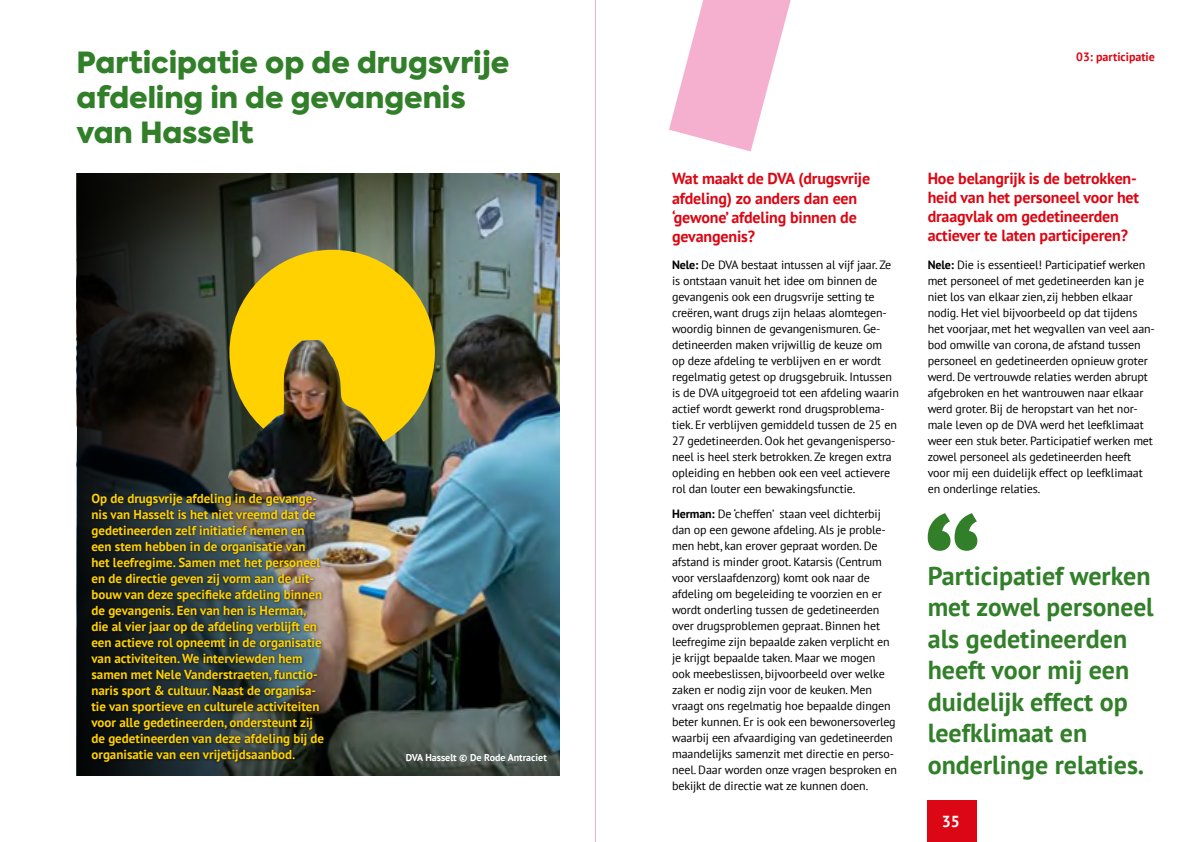
<style>
.page{position:relative;width:1191px;height:842px;background:#fff}
.page>*{position:absolute;margin:0;border:0;box-sizing:border-box;transform-origin:0 0}
.t1{font:900 29px/34.8px "Axiforma";color:#317f29}
.t2{font:700 26px/31.5px "PT Sans";color:#317f29}
.t3{font:700 16px/19.2px "PT Sans";letter-spacing:-.01em;color:#dc0714}
.t4{font:700 15.9px "PT Sans";color:#fff}
.t5{font:700 13px/16px "PT Sans";color:#ffd100}
.t6{font:12px/16px "PT Sans";letter-spacing:-.01em;color:#000}
.t7{font:700 12px "PT Sans";color:#dc0714}
.t8{font:700 10px "PT Sans";color:#fff}
.s1{font-weight:700}
</style>
<div class="page">
<img style="left:77px;top:173px;width:482px;height:602px">
<hr style="left:595px;top:0;width:1px;height:842px;background:#f5b0d0">
<div style="left:927px;top:801px;width:49px;height:41px;background:#dc0714"></div>
<svg style="left:927px;top:513px;width:50px;height:38px"></svg>
<div style="left:229px;top:250px;width:206px;height:205px;background:#ffd100;border-radius:50%"></div>
<img style="left:227px;top:340px;width:177px;height:153px">
<div style="left:89px;top:491px;width:237px;height:273px;background:#000;opacity:.75"></div>
<svg style="left:669px;top:0;width:121px;height:151px"></svg>
<h1 class="t1" style="left:77px;top:46px;width:434px">Participatie op de drugsvrije afdeling in de gevangenis van Hasselt</h1>
<p class="t5" style="left:91px;top:490px;width:234px">Op de drugsvrije afdeling in de gevange&shy;nis van Hasselt is het niet vreemd dat de gedetineerden zelf initiatief nemen en een stem hebben in de organisatie van het leefregime. Samen met het personeel en de directie geven zij vorm aan de uit&shy;bouw van deze specifieke afdeling binnen de gevangenis. Een van hen is Herman, die al vier jaar op de afdeling verblijft en een actieve rol opneemt in de organisatie van activiteiten. We interviewden hem samen met Nele Vanderstraeten, functio&shy;naris sport &amp; cultuur. Naast de organisa&shy;tie van sportieve en culturele activiteiten voor alle gedetineerden, ondersteunt zij de gedetineerden van deze afdeling bij de organisatie van een vrijetijdsaanbod.</p>
<p class="t8" style="left:406px;top:751px;width:143px">DVA Hasselt © De Rode Antraciet</p>
<p class="t7" style="left:1076px;top:49px;width:80px">03: participatie</p>
<h3 class="t3" style="left:672px;top:169px;width:200px">Wat maakt de DVA (drugsvrije afdeling) zo anders dan een ‘gewone’ afdeling binnen de gevangenis?</h3>
<p class="t6" style="left:672px;top:257px;width:228px"><span class="s1">Nele:</span> De DVA bestaat intussen al vijf jaar. Ze is ontstaan vanuit het idee om binnen de gevangenis ook een drugsvrije setting te creëren, want drugs zijn helaas alomtegen&shy;woordig binnen de gevangenismuren. Ge&shy;detineerden maken vrijwillig de keuze om<br>op deze afdeling te verblijven en er wordt regelmatig getest op drugsgebruik. Intussen is de DVA uitgegroeid tot een afdeling waarin actief wordt gewerkt rond drugsproblema&shy;tiek. Er verblijven gemiddeld tussen de 25 en 27 gedetineerden. Ook het gevangenisperso&shy;neel is heel sterk betrokken. Ze kregen extra opleiding en hebben ook een veel actievere rol dan louter een bewakingsfunctie.</p>
<p class="t6" style="left:672px;top:505px;width:226px"><span class="s1">Herman:</span> De ‘cheffen’ staan veel dichterbij dan op een gewone afdeling. Als je proble&shy;men hebt, kan erover gepraat worden. De afstand is minder groot. Katarsis (Centrum voor verslaafdenzorg) komt ook naar de afdeling om begeleiding te voorzien en er wordt onderling tussen de gedetineerden over drugsproblemen gepraat. Binnen het leefregime zijn bepaalde zaken verplicht en je krijgt bepaalde taken. Maar we mogen<br>ook meebeslissen, bijvoorbeeld over welke zaken er nodig zijn voor de keuken. Men vraagt ons regelmatig hoe bepaalde dingen beter kunnen. Er is ook een bewonersoverleg waarbij een afvaardiging van gedetineerden maandelijks samenzit met directie en perso&shy;neel. Daar worden onze vragen besproken en bekijkt de directie wat ze kunnen doen.</p>
<h3 class="t3" style="left:927px;top:168px;width:213px">Hoe belangrijk is de betrokken&shy;heid van het personeel voor het draagvlak om gedetineerden actiever te laten participeren?</h3>
<p class="t6" style="left:927px;top:256px;width:229px"><span class="s1">Nele:</span> Die is essentieel! Participatief werken met personeel of met gedetineerden kan je niet los van elkaar zien, zij hebben elkaar nodig. Het viel bijvoorbeeld op dat tijdens het voorjaar, met het wegvallen van veel aan&shy;bod omwille van corona, de afstand tussen personeel en gedetineerden opnieuw groter werd. De vertrouwde relaties werden abrupt afgebroken en het wantrouwen naar elkaar werd groter. Bij de heropstart van het nor&shy;male leven op de DVA werd het leefklimaat weer een stuk beter. Participatief werken met zowel personeel als gedetineerden heeft voor mij een duidelijk effect op leefklimaat en onderlinge relaties.</p>
<h2 class="t2" style="left:927px;top:559px;width:227px">Participatief werken met zowel personeel als gedetineerden heeft voor mij een duidelijk effect op leefklimaat en onderlinge relaties.</h2>
<h3 class="t4" style="left:942px;top:811px;width:20px">35</h3>
</div>
